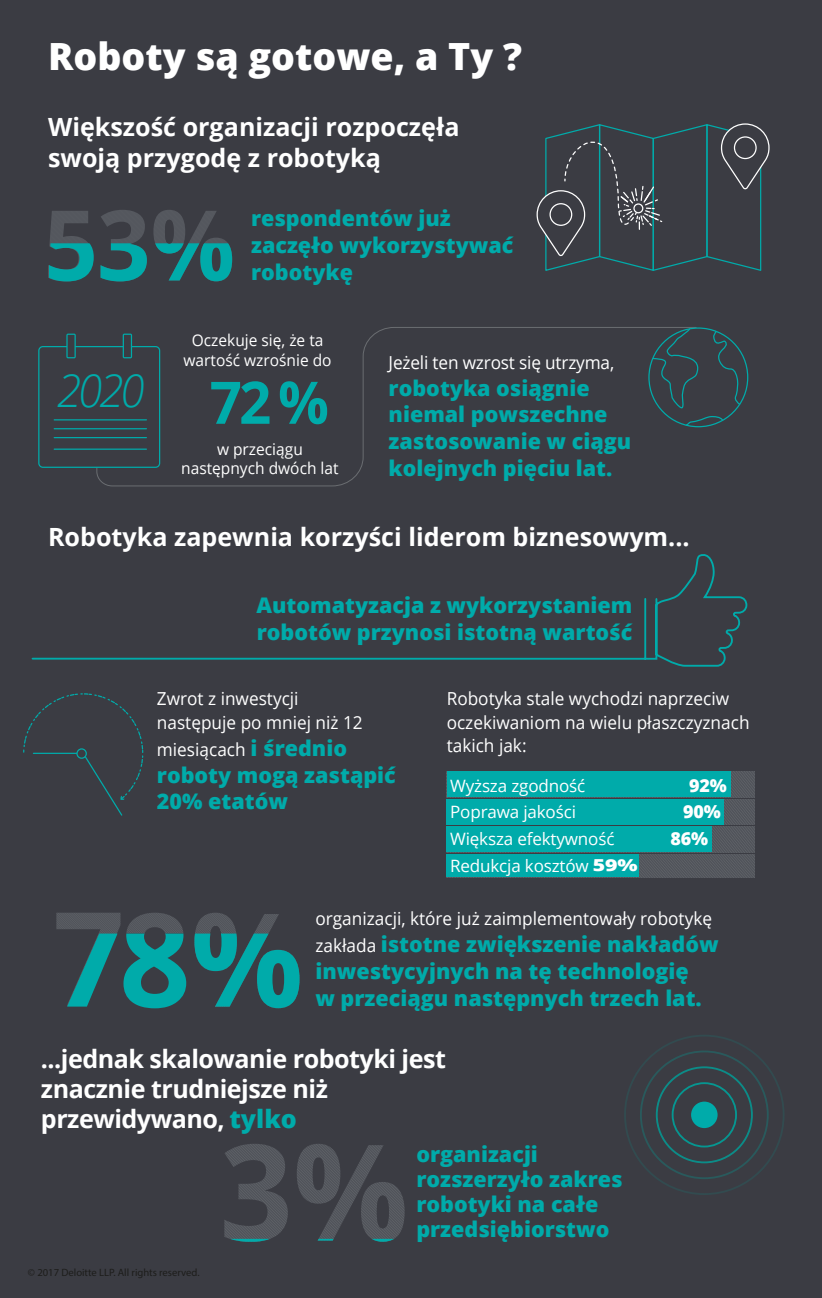
<style>
.page{position:relative;width:822px;height:1298px;background:#fff}
.page>*{position:absolute;margin:0;border:0;box-sizing:border-box;transform-origin:0 0}
.t1{font:italic 300 45.81px "Open Sans";color:#00abaa;scale:.96 1}
.t2{font:800 37.5px "Open Sans";color:#fff}
.t3{font:700 25.12px/30.1px "Open Sans";color:#fff}
.t4{font:700 25.12px/30.1px "Open Sans";letter-spacing:-.02em;color:#fff}
.t5{font:800 21.5px/26.9px "Open Sans";color:#00abaa}
.t6{font:17.94px/23.3px "Open Sans";color:#fff;scale:.96 1}
.t7{font:800 17.94px "Open Sans";color:#fff}
.t8{font:17.06px/26.9px "Open Sans";letter-spacing:-.01em;color:#fff}
.t9{font:800 16.5px "Open Sans";color:#fff;scale:1.29 1}
.t10{font:16.12px/19.4px "Open Sans";color:#fff;text-align:center;scale:.96 1}
.t11{font:10.62px "Myriad Pro";color:#1d1d1b}
.s1{font-weight:700;font-style:normal;font-size:58.69px}
.s2{font-weight:800;font-size:21.5px;color:#00abaa}
.s3{font-weight:400;font-size:17.94px;color:#fff}
.s4{font-weight:800;color:#00abaa}
</style>
<div class="page">
<div style="left:0;top:0;width:821px;height:1298px;background:#3b3c43"></div>
<svg style="left:48px;top:211px;width:46px;height:70px"></svg>
<svg style="left:100px;top:210px;width:47px;height:71px"></svg>
<svg style="left:153px;top:210px;width:79px;height:71px"></svg>
<svg style="left:96px;top:327px;width:600px;height:160px"></svg>
<svg style="left:38px;top:334px;width:122px;height:134px"></svg>
<hr style="left:54px;top:419px;width:92px;height:1px;background:#00abaa">
<hr style="left:54px;top:428px;width:92px;height:1px;background:#00abaa">
<hr style="left:54px;top:437px;width:92px;height:1px;background:#00abaa">
<hr style="left:54px;top:449px;width:92px;height:1px;background:#00abaa">
<svg style="left:648px;top:327px;width:100px;height:100px"></svg>
<svg style="left:536px;top:123px;width:233px;height:148px"></svg>
<svg style="left:31px;top:554px;width:717px;height:113px"></svg>
<svg style="left:23px;top:693px;width:121px;height:123px"></svg>
<svg style="left:77px;top:749px;width:9px;height:9px"></svg>
<div style="left:76px;top:748px;width:11px;height:11px;border:1px solid #00abaa;border-radius:50%"></div>
<div style="left:446px;top:772px;width:308px;height:25px;background:#54585e"></div>
<div style="left:446px;top:772px;width:284px;height:25px;background:#00abaa"></div>
<div style="left:446px;top:799px;width:308px;height:25px;background:#54585e"></div>
<div style="left:446px;top:799px;width:277px;height:25px;background:#00abaa"></div>
<div style="left:446px;top:827px;width:308px;height:25px;background:#54575e"></div>
<div style="left:446px;top:827px;width:265px;height:25px;background:#00abaa"></div>
<div style="left:446px;top:854px;width:308px;height:23px;background:#55585e"></div>
<div style="left:446px;top:854px;width:192px;height:23px;background:#00abaa"></div>
<svg style="left:224px;top:1144px;width:64px;height:98px"></svg>
<svg style="left:297px;top:1144px;width:107px;height:98px"></svg>
<svg style="left:56px;top:913px;width:130px;height:95px"></svg>
<svg style="left:194px;top:913px;width:105px;height:95px"></svg>
<div style="left:690px;top:1102px;width:27px;height:26px;background:#00abaa;border-radius:50%"></div>
<div style="left:655px;top:1066px;width:97px;height:97px;border:2px solid #00a19a;border-radius:50%"></div>
<div style="left:671px;top:1082px;width:65px;height:65px;border:2px solid #00a19a;border-radius:50%"></div>
<h2 class="t2" style="left:48px;top:28px;width:475px">Roboty są gotowe, a Ty ?</h2>
<p class="t3" style="left:48px;top:112px;width:413px">Większość organizacji rozpoczęła swoją przygodę z robotyką</p>
<p class="t5" style="left:251px;top:204px;width:264px">respondentów już zaczęło wykorzystywać robotykę</p>
<p class="t10" style="left:183px;top:330px;width:156px">Oczekuje się, że ta wartość wzrośnie do</p>
<h1 class="t1" style="left:57px;top:358px;width:285px">2020 <span class="s1">72 %</span></h1>
<p class="t10" style="left:181px;top:439px;width:165px">w przeciągu następnych dwóch lat</p>
<p class="t6" style="left:388px;top:350px;width:236px">Jeżeli ten wzrost się utrzyma,</p>
<p class="t5" style="left:388px;top:373px;width:244px">robotyka osiągnie niemal powszechne zastosowanie w ciągu kolejnych pięciu lat.</p>
<p class="t3" style="left:48px;top:521px;width:643px">Robotyka zapewnia korzyści liderom biznesowym...</p>
<p class="t5" style="left:256px;top:591px;width:377px">Automatyzacja z wykorzystaniem robotów przynosi istotną wartość</p>
<p class="t6" style="left:157px;top:687px;width:216px">Zwrot z inwestycji następuje po mniej niż 12</p>
<p class="t6" style="left:157px;top:737px;width:199px">miesiącach <span class="s2">i średnio</span></p>
<p class="t5" style="left:157px;top:760px;width:240px">roboty mogą zastąpić<br>20% etatów</p>
<p class="t6" style="left:446px;top:687px;width:317px">Robotyka stale wychodzi naprzeciw oczekiwaniom na wielu płaszczyznach takich jak:</p>
<p class="t8" style="left:450px;top:771px;width:166px">Wyższa zgodność<br>Poprawa jakości<br>Większa efektywność<br>Redukcja kosztów</p>
<p class="t7" style="left:689px;top:771px;width:39px">92%</p>
<p class="t7" style="left:683px;top:797px;width:39px">90%</p>
<p class="t7" style="left:670px;top:825px;width:39px">86%</p>
<p class="t9" style="left:592px;top:853px;width:36px">59%</p>
<p class="t6" style="left:315px;top:906px;width:414px">organizacji, które już zaimplementowały robotykę</p>
<p class="t5" style="left:315px;top:930px;width:404px"><span class="s3">zakłada</span> istotne zwiększenie nakładów inwestycyjnych na tę technologię<br>w przeciągu następnych trzech lat.</p>
<p class="t4" style="left:41px;top:1043px;width:406px">...jednak skalowanie robotyki jest znacznie trudniejsze niż przewidywano, <span class="s4">tylko</span></p>
<p class="t11" style="left:28px;top:1265px;width:173px">© 2017 Deloitte LLP. All rights reserved.</p>
<p class="t5" style="left:416px;top:1140px;width:208px;line-height:25.1px">organizacji rozszerzyło zakres robotyki na całe przedsiębiorstwo</p>
</div>
